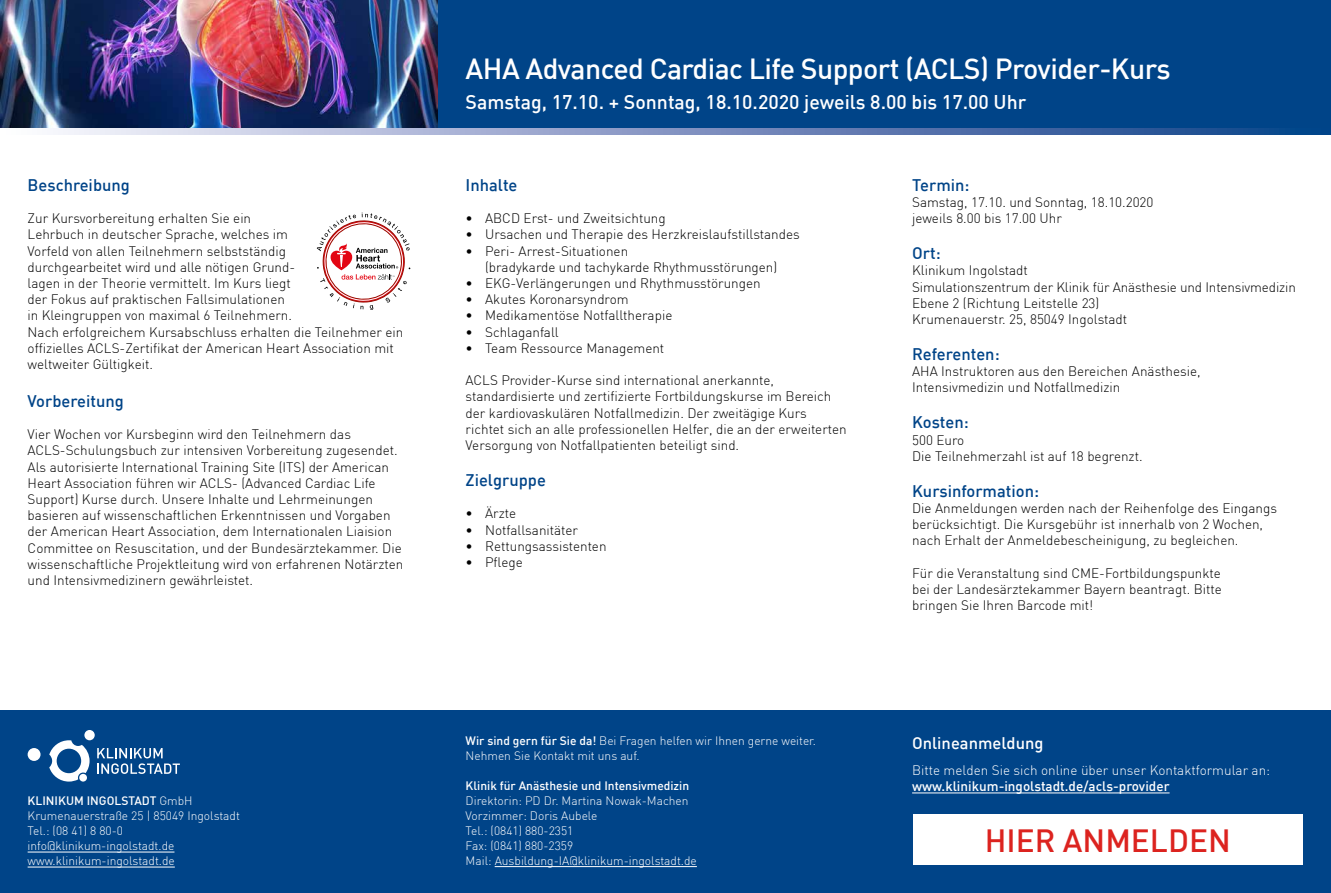
<style>
.page{position:relative;width:1331px;height:893px;background:#fff}
.page>*{position:absolute;margin:0;border:0;box-sizing:border-box;transform-origin:0 0}
.t1{font:500 31.5px "DIN";color:#dc231f}
.t2{font:500 28.5px "DIN";letter-spacing:-.02em;color:#fff}
.t3{font:500 19.5px "DIN";color:#fff}
.t4{font:500 16.5px "DIN";color:#048}
.t5{font:500 16.5px "DIN";color:#fff}
.t6{font:300 13.5px/16.2px "DIN";color:#000}
.t7{font:300 13.5px "DIN";color:#fff}
.t8{font:500 13.5px "DIN";color:#fff}
.t9{font:300 12px/15px "DIN";color:#fff}
.t10{font:500 12px "DIN";color:#fff}
.s1{font-weight:500}
</style>
<div class="page">
<div style="left:0;top:710px;width:1331px;height:183px;background:#048"></div>
<div style="left:438px;top:0;width:893px;height:128px;background:#048"></div>
<img style="left:0;top:0;width:438px;height:128px">
<svg style="left:58px;top:128px;width:1273px;height:6px;background:#7e94c0"></svg>
<svg style="left:49px;top:740px;width:41px;height:42px"></svg>
<div style="left:84px;top:730px;width:11px;height:10px;background:#fff;border-radius:50%"></div>
<div style="left:28px;top:748px;width:13px;height:13px;background:#fff;border-radius:50%"></div>
<svg style="left:97px;top:748px;width:83px;height:26px"></svg>
<hr style="left:495px;top:866px;width:202px;height:1px;background:#fff">
<hr style="left:912px;top:792px;width:257px;height:1px;background:#fff">
<hr style="left:28px;top:852px;width:146px;height:1px;background:#fff">
<hr style="left:28px;top:867px;width:147px;height:1px;background:#fff">
<svg style="left:317px;top:213px;width:93px;height:97px"></svg>
<div style="left:913px;top:814px;width:389px;height:50px;background:#fff"></div>
<p class="t4" style="left:28px;top:174px;width:104px">Beschreibung</p>
<p class="t6" style="left:28px;top:210px;width:377px">Zur Kursvorbereitung erhalten Sie ein<br>Lehrbuch in deutscher Sprache, welches im<br>Vorfeld von allen Teilnehmern selbstständig<br>durchgearbeitet wird und alle nötigen Grund-<br>lagen in der Theorie vermittelt. Im Kurs liegt<br>der Fokus auf praktischen Fallsimulationen<br>in Kleingruppen von maximal 6 Teilnehmern.<br>Nach erfolgreichem Kursabschluss erhalten die Teilnehmer ein offizielles ACLS-Zertifikat der American Heart Association mit weltweiter Gültigkeit.</p>
<p class="t4" style="left:28px;top:390px;width:98px">Vorbereitung</p>
<p class="t6" style="left:28px;top:426px;width:377px">Vier Wochen vor Kursbeginn wird den Teilnehmern das ACLS-Schulungsbuch zur intensiven Vorbereitung zugesendet.<br>Als autorisierte International Training Site (ITS) der American Heart Association führen wir ACLS- (Advanced Cardiac Life Support) Kurse durch. Unsere Inhalte und Lehrmeinungen basieren auf wissenschaftlichen Erkenntnissen und Vorgaben der American Heart Association, dem Internationalen Liaision Committee on Resuscitation, und der Bundesärztekammer. Die wissenschaftliche Projektleitung wird von erfahrenen Notärzten und Intensivmedizinern gewährleistet.</p>
<p class="t9" style="left:28px;top:793px;width:214px"><span class="s1">KLINIKUM INGOLSTADT</span> GmbH<br>Krumenauerstraße 25 | 85049 Ingolstadt<br>Tel.: (08 41) 8 80-0 info@klinikum-ingolstadt.de www.klinikum-ingolstadt.de</p>
<h2 class="t2" style="left:466px;top:50px;width:706px">AHA Advanced Cardiac Life Support (ACLS) Provider-Kurs</h2>
<h3 class="t3" style="left:466px;top:89px;width:562px">Samstag, 17.10. + Sonntag, 18.10.2020 jeweils 8.00 bis 17.00 Uhr</h3>
<p class="t4" style="left:466px;top:174px;width:53px">Inhalte</p>
<p class="t6" style="left:466px;top:210px;width:202px">• ABCD Erst- und Zweitsichtung</p>
<p class="t6" style="left:466px;top:226px;width:336px">• Ursachen und Therapie des Herzkreislaufstillstandes</p>
<p class="t6" style="left:485px;top:243px;width:294px;text-indent:-19px">• Peri- Arrest-Situationen<br>(bradykarde und tachykarde Rhythmusstörungen)</p>
<p class="t6" style="left:466px;top:275px;width:297px">• EKG-Verlängerungen und Rhythmusstörungen</p>
<p class="t6" style="left:466px;top:291px;width:164px">• Akutes Koronarsyndrom</p>
<p class="t6" style="left:466px;top:307px;width:208px">• Medikamentöse Notfalltherapie</p>
<p class="t6" style="left:466px;top:324px;width:95px">• Schlaganfall</p>
<p class="t6" style="left:466px;top:340px;width:200px">• Team Ressource Management</p>
<p class="t6" style="left:466px;top:372px;width:383px">ACLS Provider-Kurse sind international anerkannte, standardisierte und zertifizierte Fortbildungskurse im Bereich der kardiovaskulären Notfallmedizin. Der zweitägige Kurs richtet sich an alle professionellen Helfer, die an der erweiterten Versorgung von Notfallpatienten beteiligt sind.</p>
<p class="t4" style="left:466px;top:470px;width:82px">Zielgruppe</p>
<p class="t6" style="left:466px;top:505px;width:52px">• Ärzte</p>
<p class="t6" style="left:466px;top:522px;width:114px">• Notfallsanitäter</p>
<p class="t6" style="left:466px;top:538px;width:142px">• Rettungsassistenten</p>
<p class="t6" style="left:466px;top:554px;width:59px">• Pflege</p>
<p class="t9" style="left:466px;top:733px;width:352px"><span class="s1">Wir sind gern für Sie da!</span> Bei Fragen helfen wir Ihnen gerne weiter.<br>Nehmen Sie Kontakt mit uns auf.</p>
<p class="t10" style="left:466px;top:778px;width:225px">Klinik für Anästhesie und Intensivmedizin</p>
<p class="t9" style="left:466px;top:793px;width:233px">Direktorin: PD Dr. Martina Nowak-Machen<br>Vorzimmer: Doris Aubele<br>Tel.: (0841) 880-2351<br>Fax: (0841) 880-2359<br>Mail: Ausbildung-IA@klinikum-ingolstadt.de</p>
<p class="t4" style="left:912px;top:174px;width:59px">Termin:</p>
<p class="t6" style="left:912px;top:194px;width:243px">Samstag, 17.10. und Sonntag, 18.10.2020 jeweils 8.00 bis 17.00 Uhr</p>
<p class="t4" style="left:912px;top:243px;width:30px">Ort:</p>
<p class="t6" style="left:912px;top:262px;width:385px">Klinikum Ingolstadt<br>Simulationszentrum der Klinik für Anästhesie und Intensivmedizin Ebene 2 (Richtung Leitstelle 23)<br>Krumenauerstr. 25, 85049 Ingolstadt</p>
<p class="t4" style="left:912px;top:344px;width:89px">Referenten:</p>
<p class="t6" style="left:912px;top:363px;width:290px">AHA Instruktoren aus den Bereichen Anästhesie,<br>Intensivmedizin und Notfallmedizin</p>
<p class="t4" style="left:912px;top:412px;width:58px">Kosten:</p>
<p class="t6" style="left:912px;top:432px;width:232px">500 Euro<br>Die Teilnehmerzahl ist auf 18 begrenzt.</p>
<p class="t4" style="left:912px;top:480px;width:128px">Kursinformation:</p>
<p class="t6" style="left:912px;top:500px;width:366px">Die Anmeldungen werden nach der Reihenfolge des Eingangs berücksichtigt. Die Kursgebühr ist innerhalb von 2 Wochen, nach Erhalt der Anmeldebescheinigung, zu begleichen.</p>
<p class="t6" style="left:912px;top:565px;width:311px;text-align:justify">Für die Veranstaltung sind CME-Fortbildungspunkte bei der Landesärztekammer Bayern beantragt. Bitte bringen Sie Ihren Barcode mit!</p>
<p class="t5" style="left:912px;top:733px;width:133px">Onlineanmeldung</p>
<p class="t7" style="left:912px;top:762px;width:360px">Bitte melden Sie sich online über unser Kontaktformular an:</p>
<p class="t8" style="left:912px;top:778px;width:259px">www.klinikum-ingolstadt.de/acls-provider</p>
<h1 class="t1" style="left:985px;top:820px;width:248px">HIER ANMELDEN</h1>
</div>
